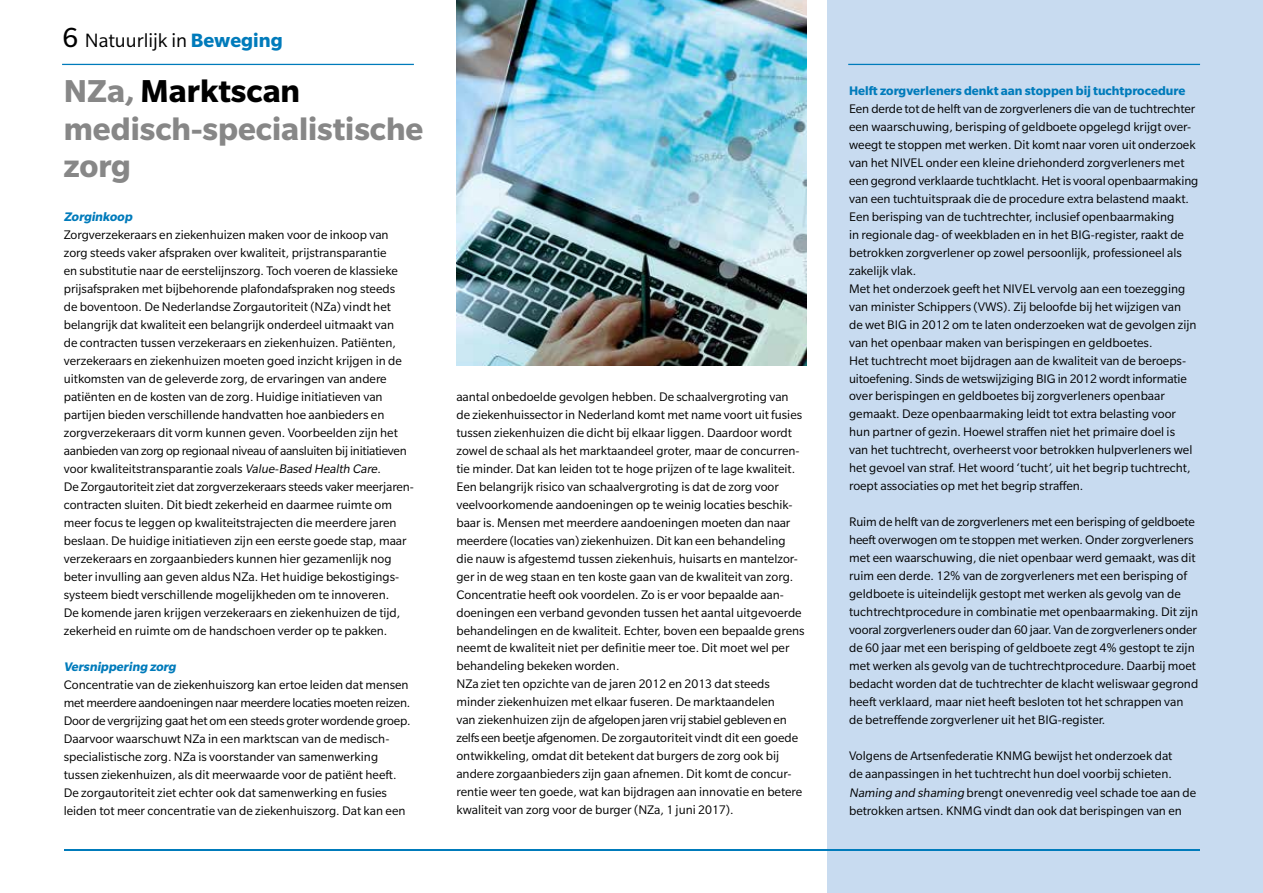
<style>
.page{position:relative;width:1263px;height:893px;background:#fff}
.page>*{position:absolute;margin:0;border:0;box-sizing:border-box;transform-origin:0 0}
.t1{font:700 34.5px/37.5px "Slate Pro";color:#878787}
.t2{font:21px "Slate Pro";color:#000}
.t3{font:13.5px/18px "Slate Pro";color:#000}
.t4{font:700 13.5px "Slate Pro";color:#007bbb}
.t5{font:italic 700 13.5px "Slate Pro";color:#007bbb}
.s1{font-size:30px}
.s2{font-weight:700;color:#007bbb}
.s3{color:#000}
.s4{font-style:italic}
</style>
<div class="page">
<div style="left:828px;top:0;width:435px;height:893px;background:#c8dbf0"></div>
<hr style="left:64px;top:849px;width:1135px;height:1px;background:#007bbb">
<img style="left:456px;top:0;width:350px;height:366px">
<hr style="left:62px;top:64px;width:352px;height:1px;background:#007bbb">
<hr style="left:848px;top:64px;width:352px;height:1px;background:#007bbb">
<h2 class="t2" style="left:62px;top:30px;width:222px"><span class="s1">6</span> Natuurlijk in <span class="s2">Beweging</span></h2>
<h1 class="t1" style="left:64px;top:72px;width:361px">NZa, <span class="s3">Marktscan </span>medisch-specialistische zorg</h1>
<p class="t4" style="left:849px;top:83px;width:338px">Helft zorgverleners denkt aan stoppen bij tuchtprocedure</p>
<p class="t3" style="left:849px;top:99px;width:351px">Een derde tot de helft van de zorgverleners die van de tuchtrechter een waarschuwing, berisping of geldboete opgelegd krijgt over&shy;weegt te stoppen met werken. Dit komt naar voren uit onderzoek van het NIVEL onder een kleine driehonderd zorgverleners met een gegrond verklaarde tuchtklacht. Het is vooral openbaarmaking van een tuchtuitspraak die de procedure extra belastend maakt.<br>Een berisping van de tuchtrechter, inclusief openbaarmaking<br>in regionale dag- of weekbladen en in het BIG-register, raakt de betrokken zorgverlener op zowel persoonlijk, professioneel als zakelijk vlak.<br>Met het onderzoek geeft het NIVEL vervolg aan een toezegging van minister Schippers (VWS). Zij beloofde bij het wijzigen van<br>de wet BIG in 2012 om te laten onderzoeken wat de gevolgen zijn van het openbaar maken van berispingen en geldboetes.<br>Het tuchtrecht moet bijdragen aan de kwaliteit van de beroeps&shy;uitoefening. Sinds de wetswijziging BIG in 2012 wordt informatie over berispingen en geldboetes bij zorgverleners openbaar gemaakt. Deze openbaarmaking leidt tot extra belasting voor hun partner of gezin. Hoewel straffen niet het primaire doel is<br>van het tuchtrecht, overheerst voor betrokken hulpverleners wel het gevoel van straf. Het woord ‘tucht’, uit het begrip tuchtrecht, roept associaties op met het begrip straffen.</p>
<p class="t3" style="left:849px;top:513px;width:351px">Ruim de helft van de zorgverleners met een berisping of geldboete heeft overwogen om te stoppen met werken. Onder zorgverleners met een waarschuwing, die niet openbaar werd gemaakt, was dit ruim een derde. 12% van de zorgverleners met een berisping of geldboete is uiteindelijk gestopt met werken als gevolg van de tuchtrechtprocedure in combinatie met openbaarmaking. Dit zijn vooral zorgverleners ouder dan 60 jaar. Van de zorgverleners onder de 60 jaar met een berisping of geldboete zegt 4% gestopt te zijn met werken als gevolg van de tuchtrechtprocedure. Daarbij moet bedacht worden dat de tuchtrechter de klacht weliswaar gegrond heeft verklaard, maar niet heeft besloten tot het schrappen van de betreffende zorgverlener uit het BIG-register.</p>
<p class="t3" style="left:849px;top:747px;width:349px">Volgens de Artsenfederatie KNMG bewijst het onderzoek dat<br>de aanpassingen in het tuchtrecht hun doel voorbij schieten.<br><span class="s4">Naming and shaming</span> brengt onevenredig veel schade toe aan de betrokken artsen. KNMG vindt dan ook dat berispingen van en</p>
<p class="t5" style="left:64px;top:209px;width:72px">Zorginkoop</p>
<p class="t3" style="left:64px;top:225px;width:351px">Zorgverzekeraars en ziekenhuizen maken voor de inkoop van zorg steeds vaker afspraken over kwaliteit, prijstransparantie<br>en substitutie naar de eerstelijnszorg. Toch voeren de klassieke prijsafspraken met bijbehorende plafondafspraken nog steeds<br>de boventoon. De Nederlandse Zorgautoriteit (NZa) vindt het belangrijk dat kwaliteit een belangrijk onderdeel uitmaakt van<br>de contracten tussen verzekeraars en ziekenhuizen. Patiënten, verzekeraars en ziekenhuizen moeten goed inzicht krijgen in de uitkomsten van de geleverde zorg, de ervaringen van andere patiënten en de kosten van de zorg. Huidige initiatieven van partijen bieden verschillende handvatten hoe aanbieders en zorgverzekeraars dit vorm kunnen geven. Voorbeelden zijn het aanbieden van zorg op regionaal niveau of aansluiten bij initiatieven voor kwaliteitstransparantie zoals <span class="s4">Value-Based Health Care</span>.<br>De Zorgautoriteit ziet dat zorgverzekeraars steeds vaker meerjaren&shy;contracten sluiten. Dit biedt zekerheid en daarmee ruimte om meer focus te leggen op kwaliteitstrajecten die meerdere jaren beslaan. De huidige initiatieven zijn een eerste goede stap, maar verzekeraars en zorgaanbieders kunnen hier gezamenlijk nog beter invulling aan geven aldus NZa. Het huidige bekostigings&shy;systeem biedt verschillende mogelijkheden om te innoveren.<br>De komende jaren krijgen verzekeraars en ziekenhuizen de tijd, zekerheid en ruimte om de handschoen verder op te pakken.</p>
<p class="t5" style="left:64px;top:659px;width:116px">Versnippering zorg</p>
<p class="t3" style="left:64px;top:675px;width:348px">Concentratie van de ziekenhuiszorg kan ertoe leiden dat mensen met meerdere aandoeningen naar meerdere locaties moeten reizen.<br>Door de vergrijzing gaat het om een steeds groter wordende groep.<br>Daarvoor waarschuwt NZa in een marktscan van de medisch&shy;specialistische zorg. NZa is voorstander van samenwerking tussen ziekenhuizen, als dit meerwaarde voor de patiënt heeft.<br>De zorgautoriteit ziet echter ook dat samenwerking en fusies leiden tot meer concentratie van de ziekenhuiszorg. Dat kan een</p>
<p class="t3" style="left:456px;top:387px;width:350px">aantal onbedoelde gevolgen hebben. De schaalvergroting van de ziekenhuissector in Nederland komt met name voort uit fusies tussen ziekenhuizen die dicht bij elkaar liggen. Daardoor wordt zowel de schaal als het marktaandeel groter, maar de concurren&shy;tie minder. Dat kan leiden tot te hoge prijzen of te lage kwaliteit.<br>Een belangrijk risico van schaalvergroting is dat de zorg voor veelvoorkomende aandoeningen op te weinig locaties beschik&shy;baar is. Mensen met meerdere aandoeningen moeten dan naar meerdere (locaties van) ziekenhuizen. Dit kan een behandeling die nauw is afgestemd tussen ziekenhuis, huisarts en mantelzor&shy;ger in de weg staan en ten koste gaan van de kwaliteit van zorg.<br>Concentratie heeft ook voordelen. Zo is er voor bepaalde aan&shy;doeningen een verband gevonden tussen het aantal uitgevoerde behandelingen en de kwaliteit. Echter, boven een bepaalde grens neemt de kwaliteit niet per definitie meer toe. Dit moet wel per behandeling bekeken worden.<br>NZa ziet ten opzichte van de jaren 2012 en 2013 dat steeds minder ziekenhuizen met elkaar fuseren. De marktaandelen<br>van ziekenhuizen zijn de afgelopen jaren vrij stabiel gebleven en zelfs een beetje afgenomen. De zorgautoriteit vindt dit een goede ontwikkeling, omdat dit betekent dat burgers de zorg ook bij andere zorgaanbieders zijn gaan afnemen. Dit komt de concur&shy;rentie weer ten goede, wat kan bijdragen aan innovatie en betere kwaliteit van zorg voor de burger (NZa, 1 juni 2017).</p>
</div>
